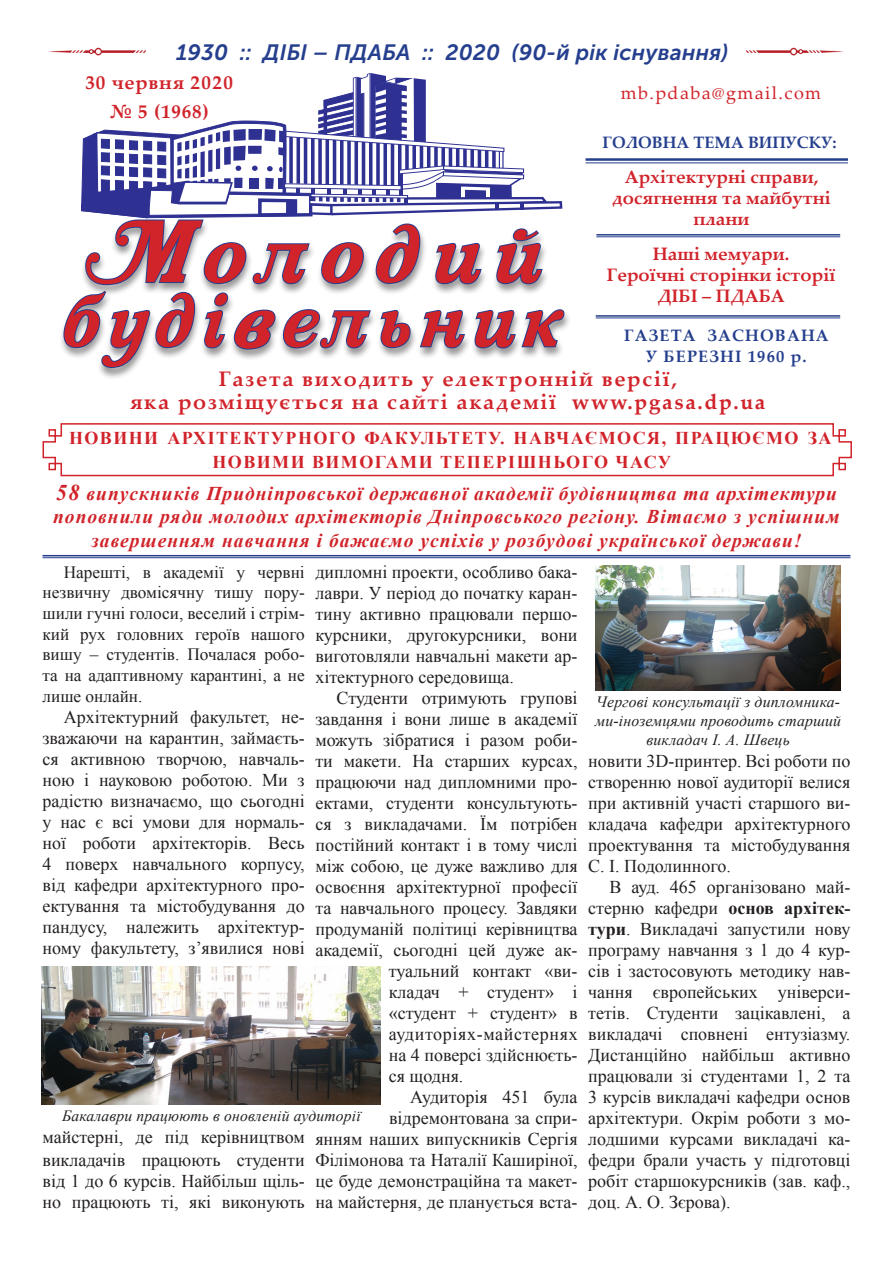
<style>
.page{position:relative;width:893px;height:1263px;background:#fff}
.page>*{position:absolute;margin:0;border:0;box-sizing:border-box;transform-origin:0 0}
.t1{font:900 87px "Country Western Swing";letter-spacing:.13em;color:#d1232a}
.t2{font:900 80.7px "Country Western Swing";letter-spacing:.09em;color:#d1232a;scale:.95 1}
.t3{font:italic 22.05px "Museo Sans Cyrl 700";letter-spacing:.01em;color:#253f8e}
.t4{font:700 21px/22.5px "Palatino Linotype";letter-spacing:.08em;color:#d1232a;text-align:center}
.t5{font:italic 700 19.5px/23.4px "Times New Roman";letter-spacing:.05em;color:#d1232a;text-align:center}
.t6{font:700 19.05px/28.5px "Palatino Linotype";letter-spacing:.04em;color:#d1232a;text-align:center}
.Основной_текст{font:18px/21px "Times New Roman";color:#231f20;text-align:justify}
.t7{font:700 18px/21px "Palatino Linotype";color:#d1232a;text-align:center}
.Заглавие{font:700 18px/24px "Times New Roman";letter-spacing:.08em;color:#d1232a}
.Основной_текст-2{font:18px "Times New Roman";letter-spacing:.035em;color:#231f20}
.t8{font:18px "Palatino Linotype";letter-spacing:.08em;color:#d1232a}
.t9{font:17.25px/20.7px "Times New Roman";color:#231f20;text-align:justify}
.t10{font:700 16.5px/21px "Palatino Linotype";letter-spacing:.07em;color:#253f8e;text-align:center}
.t11{font:700 16.5px "Palatino Linotype";color:#253f8e}
.t12{font:italic 15.75px/18.9px "Times New Roman";letter-spacing:.01em;color:#231f20;text-align:center}
.t13{font:italic 15.6px "Times New Roman";letter-spacing:.01em;color:#231f20}
.s1{font-size:22.5px}
.s2{font-weight:700}
</style>
<div class="page">
<svg style="left:62px;top:73px;width:503px;height:302px"></svg>
<hr style="left:585px;top:158px;width:263px;height:3px;background:#253f8e">
<hr style="left:585px;top:162px;width:263px;height:1px;background:#253f8e">
<hr style="left:596px;top:234px;width:244px;height:2px;background:#253f8e">
<hr style="left:596px;top:237px;width:244px;height:1px;background:#253f8e">
<img style="left:48px;top:48px;width:97px;height:8px">
<img style="left:747px;top:48px;width:97px;height:8px">
<hr style="left:596px;top:315px;width:244px;height:2px;background:#253f8e">
<hr style="left:596px;top:318px;width:244px;height:1px;background:#253f8e">
<svg style="left:42px;top:423px;width:810px;height:54px"></svg>
<img style="left:42px;top:966px;width:338px;height:139px">
<img style="left:596px;top:566px;width:244px;height:124px">
<hr style="left:43px;top:555px;width:807px;height:1px;background:#253f8e">
<hr style="left:43px;top:557px;width:807px;height:1px;background:#253f8e">
<p class="t3" style="left:176px;top:40px;width:553px">1930 :: ДІБІ – ПДАБА :: 2020 (90-й рік існування)</p>
<p class="t6" style="left:86px;top:68px;width:149px">30 червня 2020 № 5 (1968)</p>
<h1 class="t1" style="left:83px;top:204px;width:477px">Молодий</h1>
<h2 class="t2" style="left:66px;top:274px;width:527px">будівельник</h2>
<p class="t8" style="left:621px;top:80px;width:202px">mb.pdaba@gmail.com</p>
<p class="t11" style="left:602px;top:131px;width:236px">ГОЛОВНА ТЕМА ВИПУСКУ:</p>
<p class="t7" style="left:612px;top:166px;width:220px">Архітектурні справи, досягнення та майбутні плани</p>
<p class="t7" style="left:607px;top:243px;width:230px">Наші мемуари.<br>Героїчні сторінки історії<br>ДІБІ – ПДАБА</p>
<p class="t10" style="left:624px;top:324px;width:206px">ГАЗЕТА ЗАСНОВАНА<br>У БЕРЕЗНІ 1960 р.</p>
<p class="t4" style="left:130px;top:367px;width:637px">Газета виходить у електронній версії,<br>яка розміщується на сайті академії www.pgasa.dp.ua</p>
<p class="Заглавие" style="left:212px;top:425px;width:621px;text-indent:-143px">НОВИНИ АРХІТЕКТУРНОГО ФАКУЛЬТЕТУ. НАВЧАЄМОСЯ, ПРАЦЮЄМО ЗА<br>НОВИМИ ВИМОГАМИ ТЕПЕРІШНЬОГО ЧАСУ</p>
<p class="t5" style="left:53px;top:481px;width:788px"><span class="s1">58</span> випускників Придніпровської державної академії будівництва та архітектури поповнили ряди молодих архітекторів Дніпровського регіону. Вітаємо з успішним завершенням навчання і бажаємо успіхів у розбудові української держави!</p>
<p class="Основной_текст" style="left:315px;top:561px;width:264px">дипломні проекти, особливо бака&shy;лаври. У період до початку каран&shy;тину активно працювали першо&shy;курсники, другокурсники, вони виготовляли навчальні макети ар&shy;хітектурного середовища.</p>
<p class="Основной_текст" style="left:337px;top:687px;width:242px">Студенти отримують групові</p>
<p class="Основной_текст" style="left:315px;top:708px;width:264px">завдання і вони лише в академії</p>
<p class="Основной_текст" style="left:315px;top:729px;width:264px">можуть зібратися і разом роби-</p>
<p class="Основной_текст" style="left:315px;top:750px;width:264px">ти макети. На старших курсах,</p>
<p class="Основной_текст" style="left:315px;top:771px;width:264px">працюючи над дипломними про-</p>
<p class="Основной_текст" style="left:315px;top:792px;width:264px">ектами, студенти консультують-</p>
<p class="Основной_текст" style="left:315px;top:813px;width:264px">ся з викладачами. Їм потрібен</p>
<p class="Основной_текст" style="left:315px;top:834px;width:264px">постійний контакт і в тому числі</p>
<p class="Основной_текст" style="left:315px;top:855px;width:264px">між собою, це дуже важливо для</p>
<p class="Основной_текст" style="left:315px;top:876px;width:264px">освоєння архітектурної професії</p>
<p class="Основной_текст" style="left:315px;top:897px;width:264px">та навчального процесу. Завдяки</p>
<p class="Основной_текст" style="left:315px;top:918px;width:264px">продуманій політиці керівництва</p>
<p class="Основной_текст" style="left:315px;top:939px;width:264px">академії, сьогодні цей дуже ак-</p>
<p class="Основной_текст" style="left:389px;top:960px;width:190px">туальний контакт «ви-</p>
<p class="Основной_текст" style="left:389px;top:981px;width:190px">кладач + студент» і</p>
<p class="Основной_текст" style="left:389px;top:1002px;width:190px">«студент + студент» в</p>
<p class="Основной_текст-2" style="left:389px;top:1022px;width:190px">аудиторіях-майстернях</p>
<p class="Основной_текст" style="left:389px;top:1044px;width:190px">на 4 поверсі здійснюєть-</p>
<p class="Основной_текст" style="left:389px;top:1065px;width:76px">ся щодня.</p>
<p class="Основной_текст" style="left:315px;top:1086px;width:264px;text-align:right">Аудиторія 451 була відремонтована за спри-<br>янням наших випускників Сергія<br>Філімонова та Наталії Каширіної, це буде демонстраційна та макет&shy;на майстерня, де планується вста-</p>
<p class="t9" style="left:43px;top:561px;width:264px;text-indent:21px">Нарешті, в академії у червні незвичну двомісячну тишу пору&shy;шили гучні голоси, веселий і стрім&shy;кий рух головних героїв нашого вишу – студентів. Почалася робо&shy;та на адаптивному карантині, а не лише онлайн.</p>
<p class="Основной_текст" style="left:43px;top:706px;width:264px;text-indent:21px">Архітектурний факультет, не&shy;зважаючи на карантин, займаєть&shy;ся активною творчою, навчаль&shy;ною і науковою роботою. Ми з радістю визначаємо, що сьогодні у нас є всі умови для нормаль&shy;ної роботи архітекторів. Весь 4 поверх навчального корпусу, від кафедри архітектурного про&shy;ектування та містобудування до пандусу, належить архітектур&shy;ному факультету, з’явилися нові</p>
<p class="t13" style="left:62px;top:1105px;width:300px">Бакалаври працюють в оновленій аудиторії</p>
<p class="Основной_текст" style="left:43px;top:1126px;width:264px">майстерні, де під керівництвом</p>
<p class="Основной_текст" style="left:43px;top:1149px;width:264px">викладачів працюють студенти від 1 до 6 курсів. Найбільш щіль&shy;но працюють ті, які виконують</p>
<p class="t12" style="left:595px;top:692px;width:247px">Чергові консультації з дипломника&shy;ми-іноземцями проводить старший викладач І. А. Швець</p>
<p class="Основной_текст" style="left:588px;top:750px;width:264px">новити 3D-принтер. Всі роботи по створенню нової аудиторії велися при активній участі старшого ви&shy;кладача кафедри архітектурного проектування та містобудування С. І. Подолинного.</p>
<p class="Основной_текст" style="left:588px;top:876px;width:264px;text-indent:21px">В ауд. 465 організовано май&shy;стерню кафедри <span class="s2">основ архітек&shy;тури</span>. Викладачі запустили нову програму навчання з 1 до 4 кур&shy;сів і застосовують методику нав&shy;чання європейських універси&shy;тетів. Студенти зацікавлені, а викладачі сповнені ентузіазму.<br>Дистанційно найбільш активно працювали зі студентами 1, 2 та 3 курсів викладачі кафедри основ архітектури. Окрім роботи з мо&shy;лодшими курсами викладачі ка&shy;федри брали участь у підготовці робіт старшокурсників (зав. каф., доц. А. О. Зєрова).</p>
</div>
